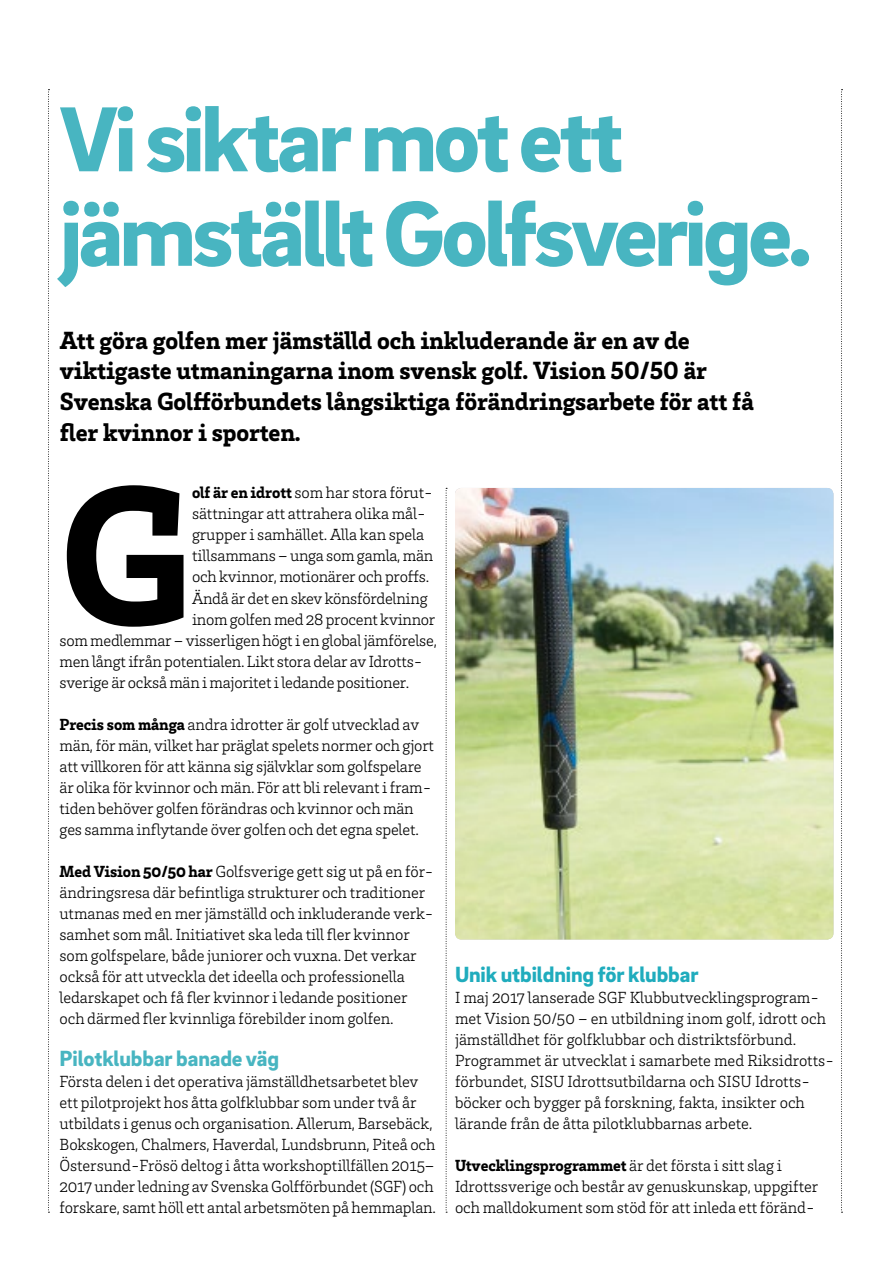
<style>
.page{position:relative;width:893px;height:1263px;background:#fff}
.page>*{position:absolute;margin:0;border:0;box-sizing:border-box;transform-origin:0 0}
.t1{font:900 202.95px "Brix Slab";color:#000}
.t2{font:900 94.5px/94.5px "Brix Sans";letter-spacing:-.04em;color:#48b5c1}
.t3{font:900 25.5px/30.6px "Brix Slab";letter-spacing:-.005em;color:#000}
.t4{font:900 22.5px "Brix Sans";letter-spacing:-.005em;color:#1facbd}
.t5{font:900 22.5px "Brix Sans";letter-spacing:-.005em;color:#48b5c1}
.t6{font:300 16.5px/21px "Brix Slab";letter-spacing:-.005em;color:#000}
.s1{font-weight:900}
</style>
<div class="page">
<svg style="left:48px;top:89px;width:1px;height:1124px"></svg>
<svg style="left:841px;top:89px;width:1px;height:1124px"></svg>
<svg style="left:446px;top:488px;width:1px;height:725px"></svg>
<img style="left:455px;top:488px;width:378px;height:451px">
<h2 class="t2" style="left:60px;top:88px;width:754px">Vi siktar mot ett jämställt Golfsverige.</h2>
<h3 class="t3" style="left:60px;top:324px;width:695px">Att göra golfen mer jämställd och inkluderande är en av de viktigaste utmaningarna inom svensk golf. Vision 50/50 är Svenska Golfförbundets långsiktiga förändringsarbete för att få fler kvinnor i sporten.</h3>
<h1 class="t1" style="left:60px;top:422px;width:135px">G</h1>
<p class="t6" style="left:192px;top:482px;width:242px"><span class="s1">olf är en idrott</span> som har stora förut-</p>
<p class="t6" style="left:192px;top:503px;width:236px">sättningar att attrahera olika mål-</p>
<p class="t6" style="left:192px;top:524px;width:234px">grupper i samhället. Alla kan spela</p>
<p class="t6" style="left:192px;top:545px;width:243px">tillsammans – unga som gamla, män</p>
<p class="t6" style="left:192px;top:566px;width:239px">och kvinnor, motionärer och proffs.</p>
<p class="t6" style="left:192px;top:587px;width:237px">Ändå är det en skev könsfördelning</p>
<p class="t6" style="left:192px;top:608px;width:245px">inom golfen med 28 procent kvinnor</p>
<p class="t6" style="left:60px;top:629px;width:379px">som medlemmar – visserligen högt i en global jämförelse,</p>
<p class="t6" style="left:60px;top:650px;width:365px">men långt ifrån potentialen. Likt stora delar av Idrotts-</p>
<p class="t6" style="left:60px;top:671px;width:351px">sverige är också män i majoritet i ledande positioner.</p>
<p class="t6" style="left:60px;top:713px;width:376px"><span class="s1">Precis som många</span> andra idrotter är golf utvecklad av män, för män, vilket har präglat spelets normer och gjort att villkoren för att känna sig självklar som golfspelare är olika för kvinnor och män. För att bli relevant i fram&shy;tiden behöver golfen förändras och kvinnor och män ges samma inflytande över golfen och det egna spelet.</p>
<p class="t6" style="left:60px;top:860px;width:376px"><span class="s1">Med Vision 50/50 har</span> Golfsverige gett sig ut på en för&shy;ändringsresa där befintliga strukturer och traditioner utmanas med en mer jämställd och inkluderande verk&shy;samhet som mål. Initiativet ska leda till fler kvinnor som golfspelare, både juniorer och vuxna. Det verkar också för att utveckla det ideella och professionella ledarskapet och få fler kvinnor i ledande positioner och därmed fler kvinnliga förebilder inom golfen.</p>
<h3 class="t5" style="left:60px;top:1043px;width:221px">Pilotklubbar banade väg</h3>
<p class="t6" style="left:60px;top:1070px;width:378px">Första delen i det operativa jämställdhetsarbetet blev ett pilotprojekt hos åtta golfklubbar som under två år utbildats i genus och organisation. Allerum, Barsebäck, Bokskogen, Chalmers, Haverdal, Lundsbrunn, Piteå och Östersund-Frösö deltog i åtta workshoptillfällen 2015– 2017 under ledning av Svenska Golfförbundet (SGF) och forskare, samt höll ett antal arbetsmöten på hemmaplan.</p>
<h3 class="t4" style="left:455px;top:959px;width:245px">Unik utbildning för klubbar</h3>
<p class="t6" style="left:455px;top:986px;width:381px">I maj 2017 lanserade SGF Klubbutvecklingsprogram&shy;met Vision 50/50 – en utbildning inom golf, idrott och jämställdhet för golfklubbar och distriktsförbund.<br>Programmet är utvecklat i samarbete med Riksidrotts&shy;förbundet, SISU Idrottsutbildarna och SISU Idrotts&shy;böcker och bygger på forskning, fakta, insikter och lärande från de åtta pilotklubbarnas arbete.</p>
<p class="t6" style="left:455px;top:1154px;width:365px"><span class="s1">Utvecklingsprogrammet</span> är det första i sitt slag i<br>Idrottssverige och består av genuskunskap, uppgifter och malldokument som stöd för att inleda ett föränd-</p>
</div>
